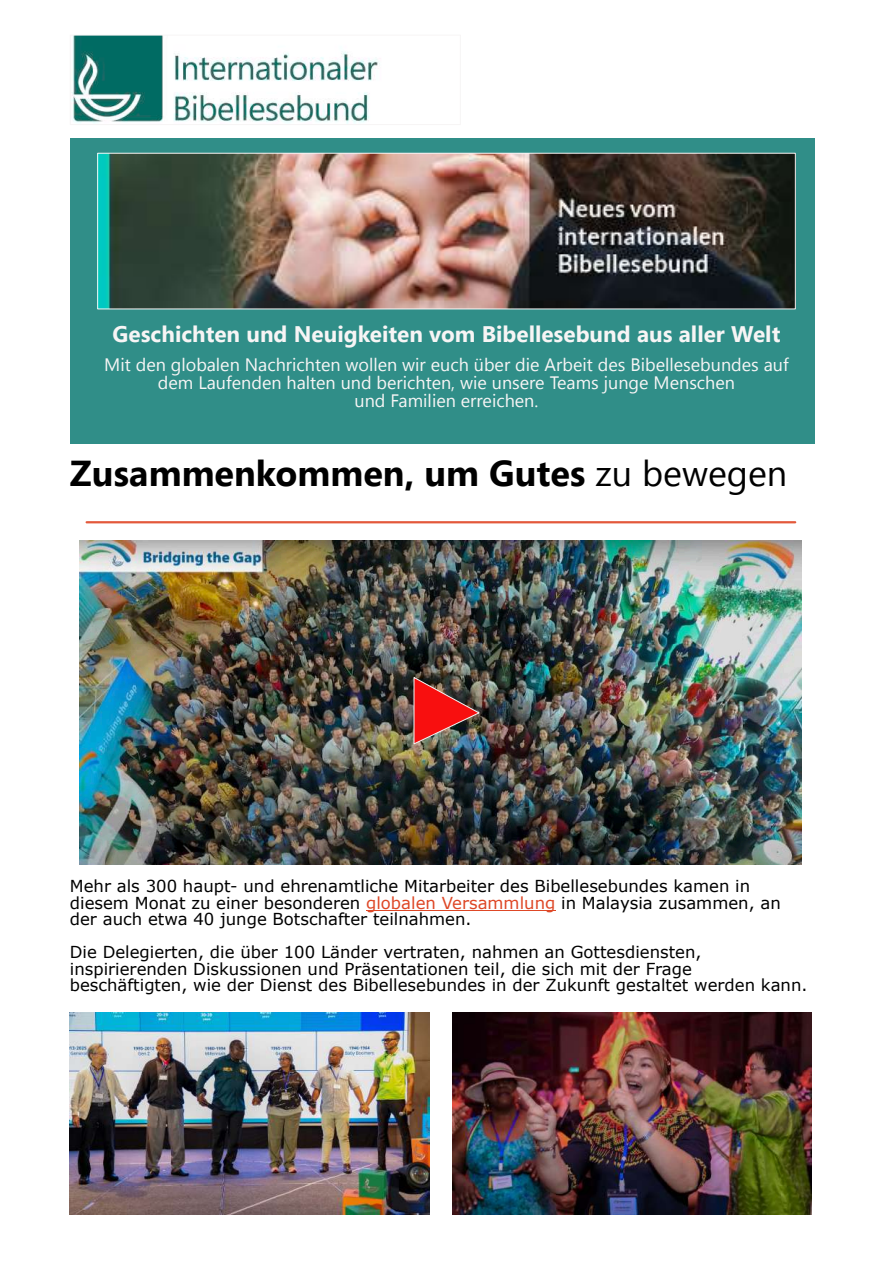
<style>
.page{position:relative;width:893px;height:1263px;background:#fff}
.page>*{position:absolute;margin:0;border:0;box-sizing:border-box;transform-origin:0 0}
.t1{font:700 36px "Segoe UI";color:#000}
.t2{font:700 22.5px "Segoe UI";color:#f7f5f5}
.t3{font:18px/18px "Segoe UI";color:#f7f5f5;text-align:center}
.t4{font:16.5px/16.5px "Verdana";color:#000}
.s1{font-weight:400}
.s2{color:#de4726}
</style>
<div class="page">
<div style="left:70px;top:138px;width:744px;height:305px;background:#308e88"></div>
<hr style="left:87px;top:521px;width:708px;height:2px;background:#e3593b">
<hr style="left:366px;top:910px;width:189px;height:1px;background:#de4726">
<img style="left:70px;top:1012px;width:359px;height:202px">
<img style="left:80px;top:540px;width:722px;height:324px">
<img style="left:413px;top:676px;width:68px;height:69px">
<img style="left:452px;top:1012px;width:360px;height:202px">
<img style="left:72px;top:37px;width:308px;height:86px">
<div style="left:70px;top:35px;width:391px;height:90px;border:1px solid #f7f5f5"></div>
<img style="left:99px;top:155px;width:695px;height:152px">
<div style="left:97px;top:153px;width:699px;height:156px;border:1px solid #f7f5f5"></div>
<h2 class="t2" style="left:113px;top:326px;width:669px">Geschichten und Neuigkeiten vom Bibellesebund aus aller Welt</h2>
<p class="t3" style="left:104px;top:357px;width:686px">Mit den globalen Nachrichten wollen wir euch über die Arbeit des Bibellesebundes auf dem Laufenden halten und berichten, wie unsere Teams junge Menschen<br>und Familien erreichen.</p>
<h1 class="t1" style="left:70px;top:460px;width:719px">Zusammenkommen, um Gutes <span class="s1">zu bewegen</span></h1>
<p class="t4" style="left:70px;top:879px;width:712px">Mehr als 300 haupt- und ehrenamtliche Mitarbeiter des Bibellesebundes kamen in diesem Monat zu einer besonderen <span class="s2">globalen Versammlung</span> in Malaysia zusammen, an der auch etwa 40 junge Botschafter teilnahmen.</p>
<p class="t4" style="left:70px;top:945px;width:739px">Die Delegierten, die über 100 Länder vertraten, nahmen an Gottesdiensten, inspirierenden Diskussionen und Präsentationen teil, die sich mit der Frage beschäftigten, wie der Dienst des Bibellesebundes in der Zukunft gestaltet werden kann.</p>
</div>
